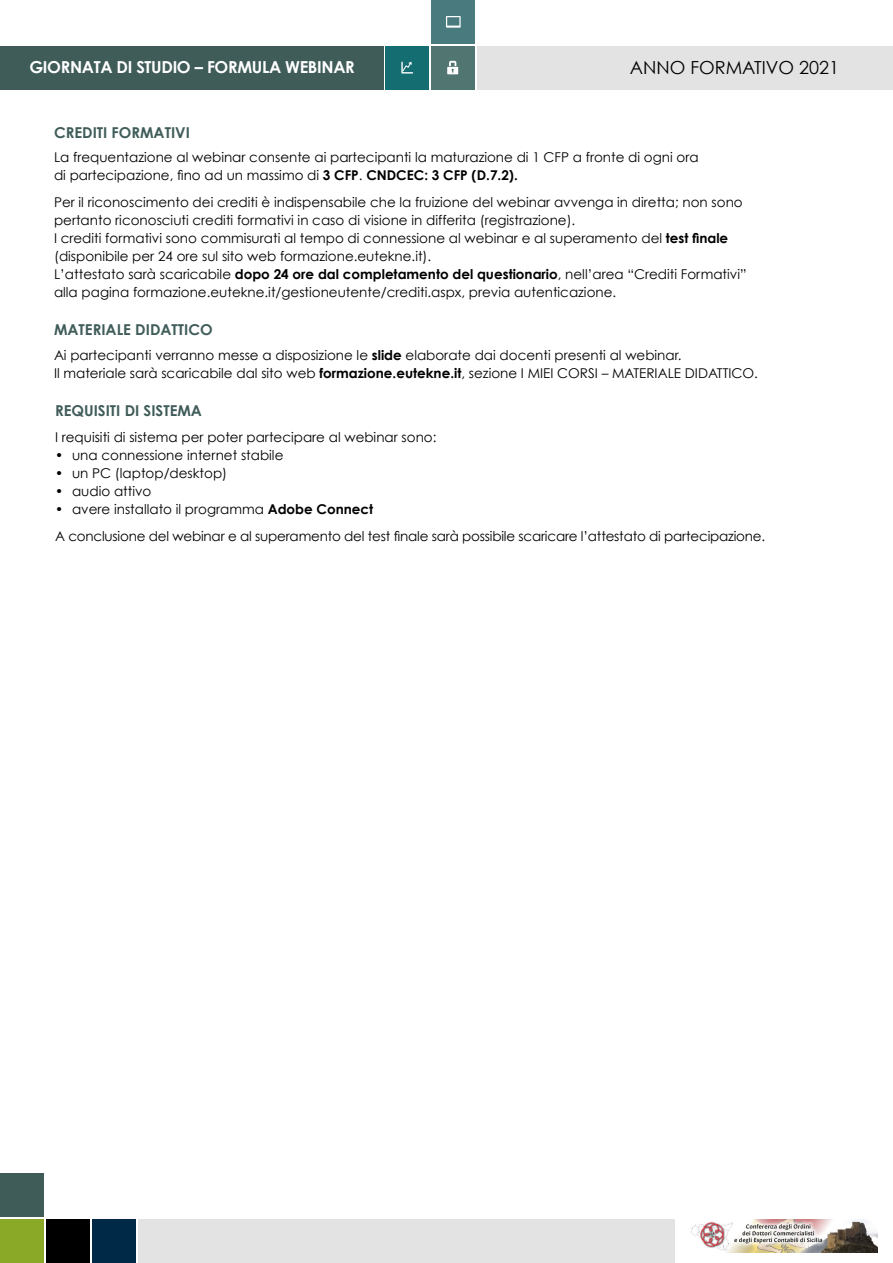
<style>
.page{position:relative;width:893px;height:1263px;background:#fff}
.page>*{position:absolute;margin:0;border:0;box-sizing:border-box;transform-origin:0 0}
.t1{font:18px "Century Gothic";color:#000}
.t2{font:700 16.5px "Century Gothic";letter-spacing:-.02em;color:#fff}
.t3{font:700 15px "Century Gothic";color:#3f5c59}
.t4{font:13.5px/18px "Century Gothic";color:#000}
.s1{font-weight:700}
</style>
<div class="page">
<div style="left:0;top:46px;width:384px;height:43px;background:#3f5c59"></div>
<div style="left:477px;top:46px;width:416px;height:43px;background:#e3e3e3"></div>
<div style="left:431px;top:46px;width:44px;height:43px;background:#517672"></div>
<div style="left:431px;top:0;width:44px;height:44px;background:#487a7e"></div>
<div style="left:385px;top:46px;width:44px;height:43px;background:#146d71"></div>
<svg style="left:447px;top:61px;width:11px;height:13px"></svg>
<svg style="left:446px;top:16px;width:15px;height:12px"></svg>
<svg style="left:401px;top:62px;width:12px;height:12px"></svg>
<div style="left:0;top:1219px;width:44px;height:44px;background:#8aa927"></div>
<div style="left:0;top:1173px;width:44px;height:44px;background:#3f5c59"></div>
<div style="left:92px;top:1219px;width:44px;height:44px;background:#002847"></div>
<div style="left:138px;top:1219px;width:537px;height:44px;background:#e3e3e3"></div>
<div style="left:46px;top:1219px;width:44px;height:44px;background:#000"></div>
<img style="left:691px;top:1219px;width:186px;height:33px">
<p class="t2" style="left:29px;top:57px;width:327px">GIORNATA DI STUDIO – FORMULA WEBINAR</p>
<h1 class="t1" style="left:630px;top:57px;width:211px">ANNO FORMATIVO 2021</h1>
<p class="t3" style="left:54px;top:123px;width:137px">CREDITI FORMATIVI</p>
<p class="t4" style="left:54px;top:148px;width:646px">La frequentazione al webinar consente ai partecipanti la maturazione di 1 CFP a fronte di ogni ora di partecipazione, fino ad un massimo di <span class="s1">3 CFP</span>. <span class="s1">CNDCEC: 3 CFP (D.7.2).</span></p>
<p class="t4" style="left:54px;top:193px;width:694px">Per il riconoscimento dei crediti è indispensabile che la fruizione del webinar avvenga in diretta; non sono pertanto riconosciuti crediti formativi in caso di visione in differita (registrazione).<br>I crediti formativi sono commisurati al tempo di connessione al webinar e al superamento del <span class="s1">test finale </span>(disponibile per 24 ore sul sito web formazione.eutekne.it).<br>L’attestato sarà scaricabile <span class="s1">dopo 24 ore dal completamento del questionario</span>, nell’area “Crediti Formativi” alla pagina formazione.eutekne.it/gestioneutente/crediti.aspx, previa autenticazione.</p>
<p class="t3" style="left:54px;top:320px;width:160px">MATERIALE DIDATTICO</p>
<p class="t4" style="left:54px;top:346px;width:705px">Ai partecipanti verranno messe a disposizione le <span class="s1">slide</span> elaborate dai docenti presenti al webinar.<br>Il materiale sarà scaricabile dal sito web <span class="s1">formazione.eutekne.it</span>, sezione I MIEI CORSI – MATERIALE DIDATTICO.</p>
<p class="t3" style="left:55px;top:401px;width:149px">REQUISITI DI SISTEMA</p>
<p class="t4" style="left:55px;top:428px;width:383px">I requisiti di sistema per poter partecipare al webinar sono:</p>
<p class="t4" style="left:55px;top:446px;width:230px">• una connessione internet stabile</p>
<p class="t4" style="left:55px;top:464px;width:174px">• un PC (laptop/desktop)</p>
<p class="t4" style="left:55px;top:482px;width:98px">• audio attivo</p>
<p class="t4" style="left:55px;top:496px;width:712px;line-height:26.5px">• avere installato il programma <span class="s1">Adobe Connect<br></span>A conclusione del webinar e al superamento del test finale sarà possibile scaricare l’attestato di partecipazione.</p>
</div>
